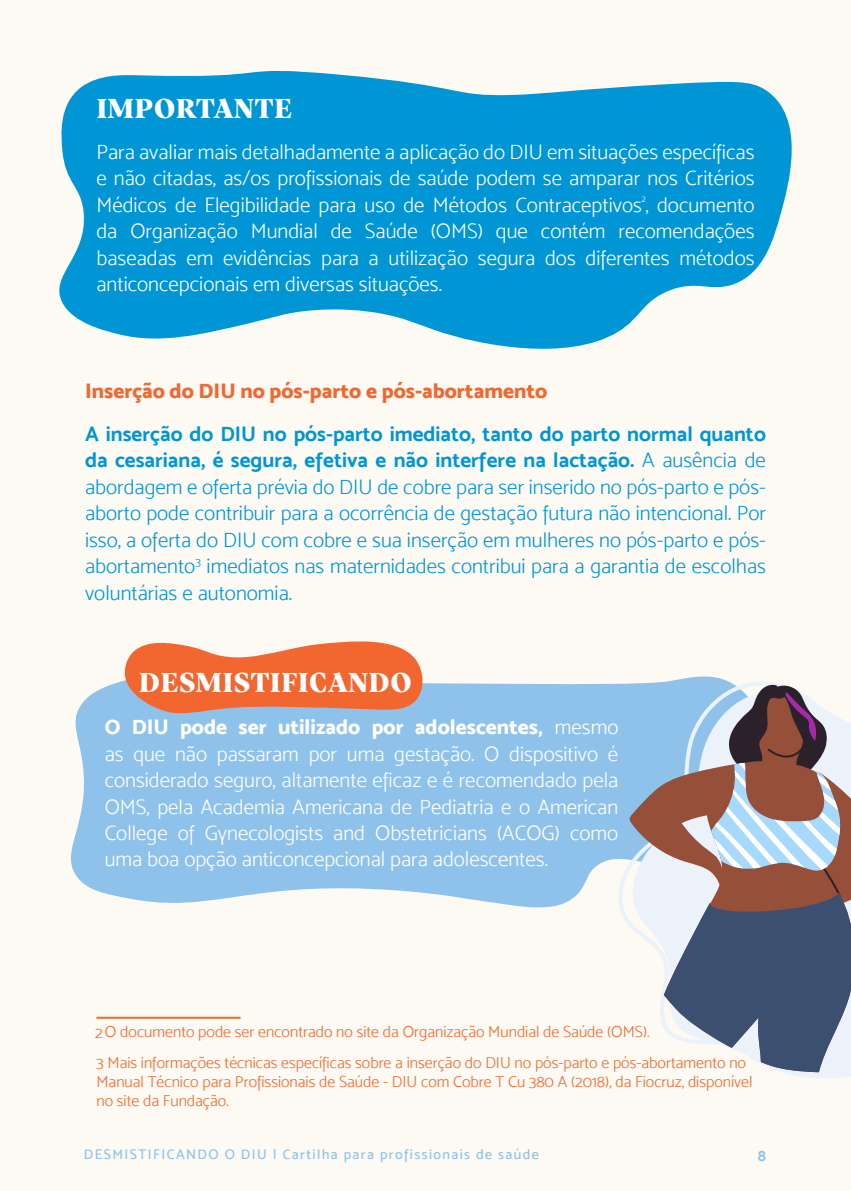
<style>
.page{position:relative;width:851px;height:1191px;background:#fff}
.page>*{position:absolute;margin:0;border:0;box-sizing:border-box;transform-origin:0 0}
.t1{font:800 28px "TRY Vesterbro";color:#fff}
.t2{font:21px/26.4px "Mosk Light 300";color:#fff;text-align:justify}
.t3{font:21px/26.4px "Mosk Light 300";color:#0096d6;text-align:justify}
.t4{font:21px/26.4px "Mosk Bold 700";color:#0096d6}
.t5{font:21px "Mosk Extra Bold 800";color:#fff}
.t6{font:21px "Mosk Extra Bold 800";color:#f26630}
.t7{font:16px/30.6px "Mosk Light 300";color:#f26630}
.t8{font:16px "Mosk Bold 700";color:#8fc2eb}
.t9{font:14px "Mosk Medium 500";letter-spacing:.1em;color:#8fc2eb}
.t10{font:9.4px "Mosk Light 300";color:#fff}
.s1{font-family:"Mosk Light 300"}
</style>
<div class="page">
<div style="left:0;top:0;width:850px;height:1191px;background:#fcfaf2"></div>
<svg style="left:59px;top:70px;width:733px;height:279px;fill:#0096d6"></svg>
<hr style="left:96px;top:1016px;width:144px;height:2px;background:#f26630">
<svg style="left:71px;top:680px;width:541px;height:228px;background:#99c7eb"></svg>
<svg style="left:612px;top:676px;width:162px;height:249px"></svg>
<svg style="left:629px;top:688px;width:221px;height:390px"></svg>
<svg style="left:124px;top:641px;width:301px;height:77px;background:#e4825f"></svg>
<svg style="left:629px;top:760px;width:34px;height:195px"></svg>
<svg style="left:663px;top:683px;width:187px;height:389px;background:#8c8894"></svg>
<div style="left:641px;top:194px;width:5px;height:12px;background:#0096d6"></div>
<h1 class="t1" style="left:96px;top:90px;width:197px">IMPORTANTE</h1>
<p class="t2" style="left:96px;top:138px;width:659px">Para avaliar mais detalhadamente a aplicação do DIU em situações específicas e não citadas, as/os profissionais de saúde podem se amparar nos Critérios Médicos de Elegibilidade para uso de Métodos Contraceptivos<sup>1</sup>, documento da Organização Mundial de Saúde (OMS) que contém recomendações baseadas em evidências para a utilização segura dos diferentes métodos anticoncepcionais em diversas situações.</p>
<p class="t10" style="left:641px;top:193px;width:6px">2</p>
<p class="t6" style="left:85px;top:377px;width:464px">Inserção do DIU no pós-parto e pós-abortamento</p>
<p class="t4" style="left:85px;top:420px;width:682px">A inserção do DIU no pós-parto imediato, tanto do parto normal quanto da cesariana, é segura, efetiva e não interfere na lactação. <span class="s1">A ausência de</span></p>
<p class="t3" style="left:85px;top:473px;width:682px">abordagem e oferta prévia do DIU de cobre para ser inserido no pós-parto e pós&shy;aborto pode contribuir para a ocorrência de gestação futura não intencional. Por isso, a oferta do DIU com cobre e sua inserção em mulheres no pós-parto e pós&shy;abortamento<sup>3</sup> imediatos nas maternidades contribui para a garantia de escolhas voluntárias e autonomia.</p>
<h1 class="t1" style="left:139px;top:664px;width:274px">DESMISTIFICANDO</h1>
<p class="t5" style="left:105px;top:714px;width:515px">O DIU pode ser utilizado por adolescentes, <span class="s1">mesmo</span></p>
<p class="t2" style="left:105px;top:740px;width:515px">as que não passaram por uma gestação. O dispositivo é considerado seguro, altamente eficaz e é recomendado pela OMS, pela Academia Americana de Pediatria e o American College of Gynecologists and Obstetricians (ACOG) como uma boa opção anticoncepcional para adolescentes.</p>
<p class="t7" style="left:96px;top:1016px;width:651px">1 O documento pode ser encontrado no site da Organização Mundial de Saúde (OMS).<br>3 Mais informações técnicas específicas sobre a inserção do DIU no pós-parto e pós-abortamento no</p>
<p class="t7" style="left:96px;top:1071px;width:657px;line-height:19.2px">Manual Técnico para Profissionais de Saúde - DIU com Cobre T Cu 380 A (2018), da Fiocruz, disponível no site da Fundação.</p>
<p class="t7" style="left:95px;top:1017px;width:9px">2</p>
<p class="t9" style="left:84px;top:1146px;width:456px">DESMISTIFICANDO O DIU | Cartilha para profissionais de saúde</p>
<p class="t8" style="left:757px;top:1145px;width:10px">8</p>
</div>
